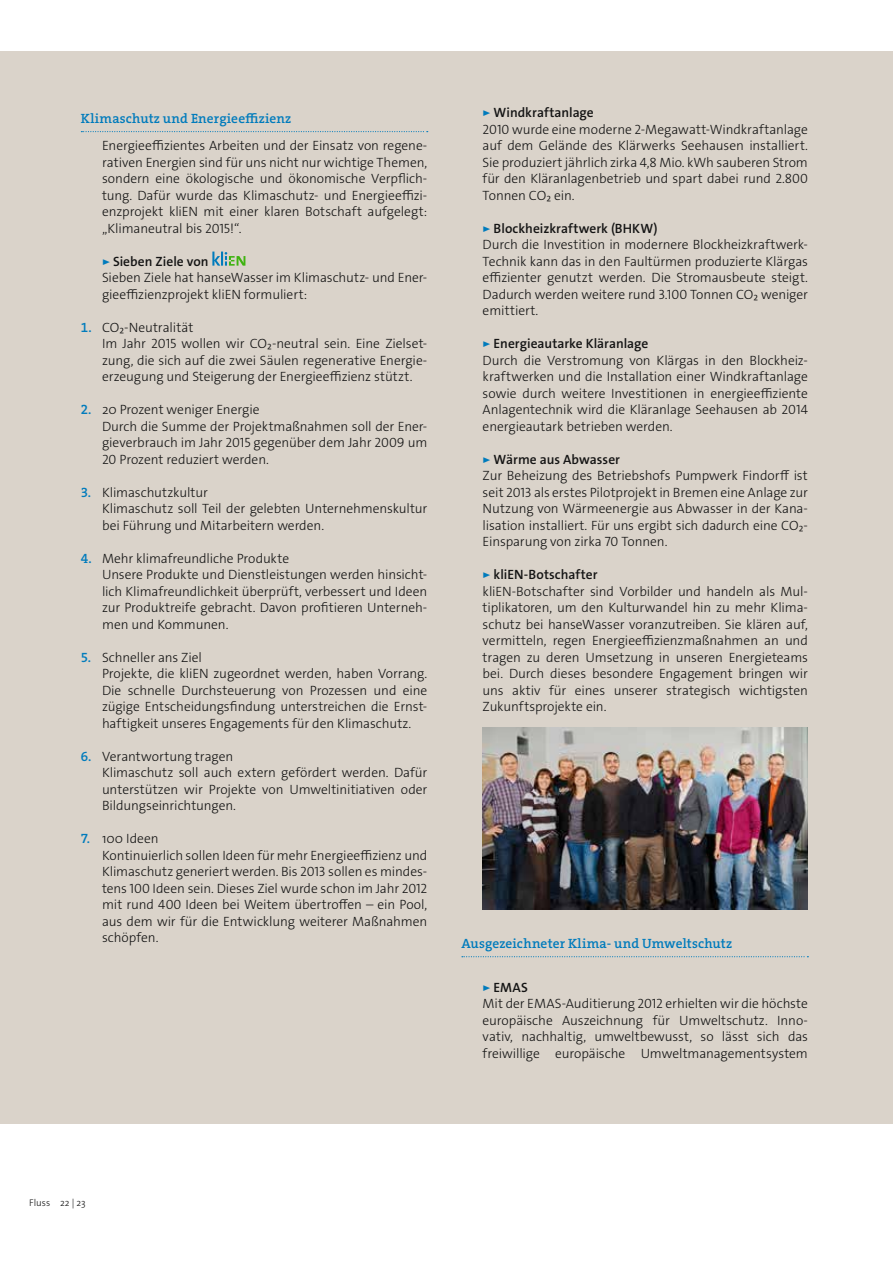
<style>
.page{position:relative;width:893px;height:1263px;background:#fff}
.page>*{position:absolute;margin:0;border:0;box-sizing:border-box;transform-origin:0 0}
.t1{font:300 13.5px/16.5px "The Sans Os F";letter-spacing:-.005em;color:#141414}
.t2{font:13.5px "The Serif HP6 Se Bld";letter-spacing:.01em;color:#007bbc}
.t3{font:300 9.75px "The Sans Os F";color:#141414}
.s1{font-family:"The Sans Bold Caps";font-weight:400;color:#007bbc}
.s2{font-weight:600}
.s3{font-family:"The Serif HP6 Se Bld";font-weight:400;color:#007bbc}
</style>
<div class="page">
<div style="left:0;top:51px;width:893px;height:1073px;background:#dad3ca"></div>
<img style="left:483px;top:728px;width:325px;height:181px">
<svg style="left:462px;top:956px;width:346px;height:1px"></svg>
<svg style="left:81px;top:131px;width:347px;height:1px"></svg>
<svg style="left:212px;top:252px;width:33px;height:14px"></svg>
<p class="t2" style="left:81px;top:110px;width:212px">Klimaschutz und Energieeffizienz</p>
<p class="t1" style="left:102px;top:137px;width:327px;text-align:justify">Energieeffizientes Arbeiten und der Einsatz von regene&shy;rativen Energien sind für uns nicht nur wichtige Themen, sondern eine ökologische und ökonomische Verpflich&shy;tung. Dafür wurde das Klimaschutz- und Energieeffizi&shy;enzprojekt kliEN mit einer klaren Botschaft aufgelegt: „Klimaneutral bis 2015!“.</p>
<p class="t1" style="left:102px;top:253px;width:327px"><span class="s1">&gt;</span> <span class="s2">Sieben Ziele von<br></span>Sieben Ziele hat hanseWasser im Klimaschutz- und Ener&shy;gieeffizienzprojekt kliEN formuliert:</p>
<p class="t1" style="left:102px;top:319px;width:327px;text-indent:-21px"><span class="s3">1.</span> CO₂-Neutralität<br>Im Jahr 2015 wollen wir CO₂-neutral sein. Eine Zielset&shy;zung, die sich auf die zwei Säulen regenerative Energie&shy;erzeugung und Steigerung der Energieeffizienz stützt.</p>
<p class="t1" style="left:102px;top:401px;width:327px;text-indent:-21px"><span class="s3">2.</span> 20 Prozent weniger Energie<br>Durch die Summe der Projektmaßnahmen soll der Ener&shy;gieverbrauch im Jahr 2015 gegenüber dem Jahr 2009 um 20 Prozent reduziert werden.</p>
<p class="t1" style="left:102px;top:484px;width:327px;text-indent:-21px"><span class="s3">3.</span> Klimaschutzkultur<br>Klimaschutz soll Teil der gelebten Unternehmenskultur bei Führung und Mitarbeitern werden.</p>
<p class="t1" style="left:102px;top:550px;width:327px;text-indent:-21px"><span class="s3">4.</span> Mehr klimafreundliche Produkte<br>Unsere Produkte und Dienstleistungen werden hinsicht&shy;lich Klimafreundlichkeit überprüft, verbessert und Ideen zur Produktreife gebracht. Davon profitieren Unterneh&shy;men und Kommunen.</p>
<p class="t1" style="left:102px;top:649px;width:327px;text-indent:-21px"><span class="s3">5.</span> Schneller ans Ziel<br>Projekte, die kliEN zugeordnet werden, haben Vorrang.<br>Die schnelle Durchsteuerung von Prozessen und eine zügige Entscheidungsfindung unterstreichen die Ernst&shy;haftigkeit unseres Engagements für den Klimaschutz.</p>
<p class="t1" style="left:102px;top:748px;width:327px;text-indent:-21px"><span class="s3">6.</span> Verantwortung tragen<br>Klimaschutz soll auch extern gefördert werden. Dafür unterstützen wir Projekte von Umweltinitiativen oder Bildungseinrichtungen.</p>
<p class="t1" style="left:102px;top:830px;width:327px;text-indent:-21px"><span class="s3">7.</span> 100 Ideen<br>Kontinuierlich sollen Ideen für mehr Energieeffizienz und Klimaschutz generiert werden. Bis 2013 sollen es mindes&shy;tens 100 Ideen sein. Dieses Ziel wurde schon im Jahr 2012 mit rund 400 Ideen bei Weitem übertroffen – ein Pool, aus dem wir für die Entwicklung weiterer Maßnahmen schöpfen.</p>
<p class="t1" style="left:483px;top:104px;width:327px"><span class="s1">&gt;</span> <span class="s2">Windkraftanlage<br></span>2010 wurde eine moderne 2-Megawatt-Windkraftanlage auf dem Gelände des Klärwerks Seehausen installiert.<br>Sie produziert jährlich zirka 4,8 Mio. kWh sauberen Strom für den Kläranlagenbetrieb und spart dabei rund 2.800<br>Tonnen CO₂ ein.</p>
<p class="t1" style="left:483px;top:220px;width:327px"><span class="s1">&gt;</span> <span class="s2">Blockheizkraftwerk (BHKW)<br></span>Durch die Investition in modernere Blockheizkraftwerk-Technik kann das in den Faultürmen produzierte Klärgas effizienter genutzt werden. Die Stromausbeute steigt.<br>Dadurch werden weitere rund 3.100 Tonnen CO₂ weniger emittiert.</p>
<p class="t1" style="left:483px;top:335px;width:327px"><span class="s1">&gt;</span> <span class="s2">Energieautarke Kläranlage<br></span>Durch die Verstromung von Klärgas in den Blockheiz&shy;kraftwerken und die Installation einer Windkraftanlage sowie durch weitere Investitionen in energieeffiziente Anlagentechnik wird die Kläranlage Seehausen ab 2014 energieautark betrieben werden.</p>
<p class="t1" style="left:483px;top:451px;width:327px"><span class="s1">&gt;</span> <span class="s2">Wärme aus Abwasser<br></span>Zur Beheizung des Betriebshofs Pumpwerk Findorff ist seit 2013 als erstes Pilotprojekt in Bremen eine Anlage zur Nutzung von Wärmeenergie aus Abwasser in der Kana&shy;lisation installiert. Für uns ergibt sich dadurch eine CO₂- Einsparung von zirka 70 Tonnen.</p>
<p class="t1" style="left:483px;top:566px;width:327px"><span class="s1">&gt;</span> <span class="s2">kliEN-Botschafter<br></span>kliEN-Botschafter sind Vorbilder und handeln als Mul&shy;tiplikatoren, um den Kulturwandel hin zu mehr Klima&shy;schutz bei hanseWasser voranzutreiben. Sie klären auf, vermitteln, regen Energieeffizienzmaßnahmen an und tragen zu deren Umsetzung in unseren Energieteams bei. Durch dieses besondere Engagement bringen wir uns aktiv für eines unserer strategisch wichtigsten Zukunftsprojekte ein.</p>
<p class="t2" style="left:461px;top:935px;width:272px">Ausgezeichneter Klima- und Umweltschutz</p>
<p class="t1" style="left:483px;top:979px;width:327px"><span class="s1">&gt;</span> <span class="s2">EMAS<br></span>Mit der EMAS-Auditierung 2012 erhielten wir die höchste europäische Auszeichnung für Umweltschutz. Inno&shy;vativ, nachhaltig, umweltbewusst, so lässt sich das freiwillige europäische Umweltmanagementsystem</p>
<p class="t3" style="left:29px;top:1196px;width:58px">Fluss 22 | 23</p>
</div>
